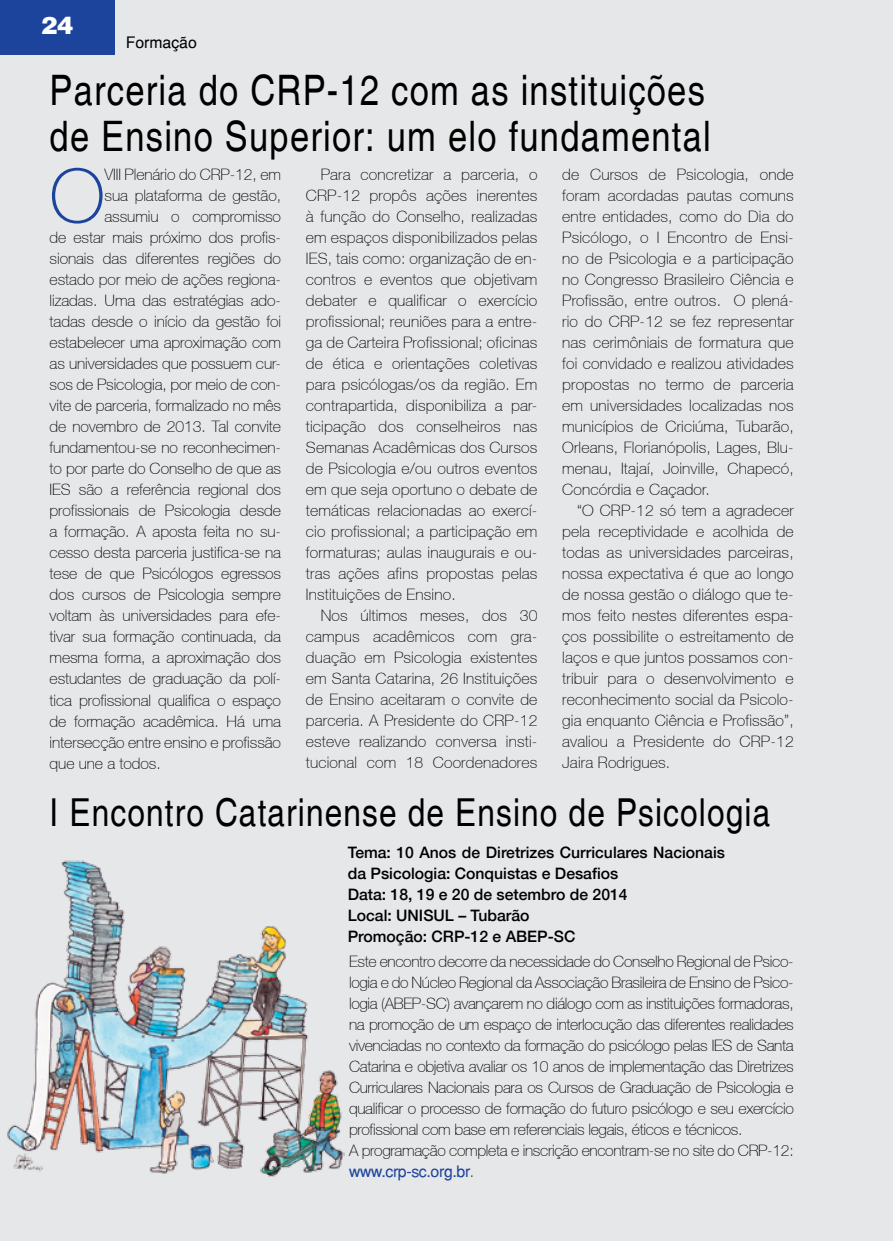
<style>
.page{position:relative;width:893px;height:1241px;background:#fff}
.page>*{position:absolute;margin:0;border:0;box-sizing:border-box;transform-origin:0 0}
.t1{font:100 74.55px "Helvetica 35";color:#1c449c}
.t2{font:condensed 42px/45.5px "Helvetica";letter-spacing:.03em;color:#000}
.t3{font:condensed 38.5px "Helvetica";letter-spacing:.03em;color:#000}
.t4{font:900 24.5px "Helvetica";color:#fff}
.t5{font:100 15.75px/21px "Helvetica 35";letter-spacing:-.005em;color:#000;text-align:justify}
.t6{font:500 15.75px/21px "Helvetica 65";color:#000}
.t7{font:15.75px "Helvetica";letter-spacing:-.02em;color:#1c449c}
.t8{font:15.75px "Helvetica";color:#000}
.s1{font-family:"Helvetica 35";font-weight:100;color:#000}
</style>
<div class="page">
<div style="left:0;top:0;width:893px;height:1240px;background:#e6e7e8"></div>
<div style="left:0;top:0;width:114px;height:55px;background:#1c449c"></div>
<img style="left:7px;top:860px;width:338px;height:317px">
<h3 class="t4" style="left:41px;top:9px;width:34px">24</h3>
<p class="t8" style="left:126px;top:33px;width:73px">Formação</p>
<h2 class="t2" style="left:50px;top:68px;width:663px">Parceria do CRP-12 com as instituições de Ensino Superior: um elo fundamental</h2>
<h1 class="t1" style="left:50px;top:153px;width:57px">O</h1>
<p class="t5" style="left:104px;top:164px;width:178px">VIII Plenário do CRP-12, em</p>
<p class="t5" style="left:104px;top:185px;width:178px">sua plataforma de gestão,</p>
<p class="t5" style="left:104px;top:206px;width:178px">assumiu o compromisso</p>
<p class="t5" style="left:50px;top:227px;width:233px">de estar mais próximo dos profis-</p>
<p class="t5" style="left:50px;top:248px;width:233px">sionais das diferentes regiões do</p>
<p class="t5" style="left:50px;top:269px;width:233px">estado por meio de ações regiona-</p>
<p class="t5" style="left:50px;top:290px;width:233px">lizadas. Uma das estratégias ado-</p>
<p class="t5" style="left:50px;top:311px;width:233px">tadas desde o início da gestão foi</p>
<p class="t5" style="left:50px;top:332px;width:233px">estabelecer uma aproximação com</p>
<p class="t5" style="left:50px;top:353px;width:233px">as universidades que possuem cur-</p>
<p class="t5" style="left:50px;top:374px;width:233px">sos de Psicologia, por meio de con-</p>
<p class="t5" style="left:50px;top:395px;width:233px">vite de parceria, formalizado no mês</p>
<p class="t5" style="left:50px;top:416px;width:233px">de novembro de 2013. Tal convite</p>
<p class="t5" style="left:50px;top:437px;width:233px">fundamentou-se no reconhecimen-</p>
<p class="t5" style="left:50px;top:458px;width:233px">to por parte do Conselho de que as</p>
<p class="t5" style="left:50px;top:479px;width:233px">IES são a referência regional dos</p>
<p class="t5" style="left:50px;top:500px;width:233px">profissionais de Psicologia desde</p>
<p class="t5" style="left:50px;top:521px;width:233px">a formação. A aposta feita no su-</p>
<p class="t5" style="left:50px;top:542px;width:233px">cesso desta parceria justifica-se na</p>
<p class="t5" style="left:50px;top:563px;width:233px">tese de que Psicólogos egressos</p>
<p class="t5" style="left:50px;top:584px;width:233px">dos cursos de Psicologia sempre</p>
<p class="t5" style="left:50px;top:605px;width:233px">voltam às universidades para efe-</p>
<p class="t5" style="left:50px;top:626px;width:233px">tivar sua formação continuada, da</p>
<p class="t5" style="left:50px;top:647px;width:233px">mesma forma, a aproximação dos</p>
<p class="t5" style="left:50px;top:668px;width:233px">estudantes de graduação da polí-</p>
<p class="t5" style="left:50px;top:689px;width:233px">tica profissional qualifica o espaço</p>
<p class="t5" style="left:50px;top:710px;width:233px">de formação acadêmica. Há uma</p>
<p class="t5" style="left:50px;top:731px;width:233px">intersecção entre ensino e profissão</p>
<p class="t5" style="left:50px;top:752px;width:113px">que une a todos.</p>
<p class="t5" style="left:306px;top:164px;width:233px;text-indent:15px">Para concretizar a parceria, o CRP-12 propôs ações inerentes à função do Conselho, realizadas em espaços disponibilizados pelas IES, tais como: organização de en&shy;contros e eventos que objetivam debater e qualificar o exercício profissional; reuniões para a entre&shy;ga de Carteira Profissional; oficinas de ética e orientações coletivas para psicólogas/os da região. Em contrapartida, disponibiliza a par&shy;ticipação dos conselheiros nas Semanas Acadêmicas dos Cursos de Psicologia e/ou outros eventos em que seja oportuno o debate de temáticas relacionadas ao exercí&shy;cio profissional; a participação em formaturas; aulas inaugurais e ou&shy;tras ações afins propostas pelas Instituições de Ensino.</p>
<p class="t5" style="left:306px;top:605px;width:233px;text-indent:15px">Nos últimos meses, dos 30 campus acadêmicos com gra&shy;duação em Psicologia existentes em Santa Catarina, 26 Instituições de Ensino aceitaram o convite de parceria. A Presidente do CRP-12 esteve realizando conversa insti&shy;tucional com 18 Coordenadores</p>
<p class="t5" style="left:562px;top:164px;width:233px">de Cursos de Psicologia, onde foram acordadas pautas comuns entre entidades, como do Dia do Psicólogo, o I Encontro de Ensi&shy;no de Psicologia e a participação no Congresso Brasileiro Ciência e Profissão, entre outros. O plená&shy;rio do CRP-12 se fez representar nas cerimôniais de formatura que foi convidado e realizou atividades propostas no termo de parceria em universidades localizadas nos municípios de Criciúma, Tubarão, Orleans, Florianópolis, Lages, Blu&shy;menau, Itajaí, Joinville, Chapecó, Concórdia e Caçador.</p>
<p class="t5" style="left:562px;top:500px;width:233px;text-indent:15px">“O CRP-12 só tem a agradecer pela receptividade e acolhida de todas as universidades parceiras, nossa expectativa é que ao longo de nossa gestão o diálogo que te&shy;mos feito nestes diferentes espa&shy;ços possibilite o estreitamento de laços e que juntos possamos con&shy;tribuir para o desenvolvimento e reconhecimento social da Psicolo&shy;gia enquanto Ciência e Profissão”, avaliou a Presidente do CRP-12<br>Jaira Rodrigues.</p>
<h3 class="t3" style="left:50px;top:789px;width:722px">I Encontro Catarinense de Ensino de Psicologia</h3>
<p class="t6" style="left:348px;top:841px;width:379px">Tema: 10 Anos de Diretrizes Curriculares Nacionais da Psicologia: Conquistas e Desafios<br>Data: 18, 19 e 20 de setembro de 2014<br>Local: UNISUL – Tubarão<br>Promoção: CRP-12 e ABEP-SC</p>
<p class="t5" style="left:349px;top:951px;width:446px;text-align:left">Este encontro decorre da necessidade do Conselho Regional de Psico&shy;logia e do Núcleo Regional da Associação Brasileira de Ensino de Psico&shy;logia (ABEP-SC) avançarem no diálogo com as instituições formadoras, na promoção de um espaço de interlocução das diferentes realidades vivenciadas no contexto da formação do psicólogo pelas IES de Santa Catarina e objetiva avaliar os 10 anos de implementação das Diretrizes Curriculares Nacionais para os Cursos de Graduação de Psicologia e qualificar o processo de formação do futuro psicólogo e seu exercício profissional com base em referenciais legais, éticos e técnicos.<br>A programação completa e inscrição encontram-se no site do CRP-12:</p>
<p class="t7" style="left:349px;top:1161px;width:127px">www.crp-sc.org.br<span class="s1">.</span></p>
</div>
